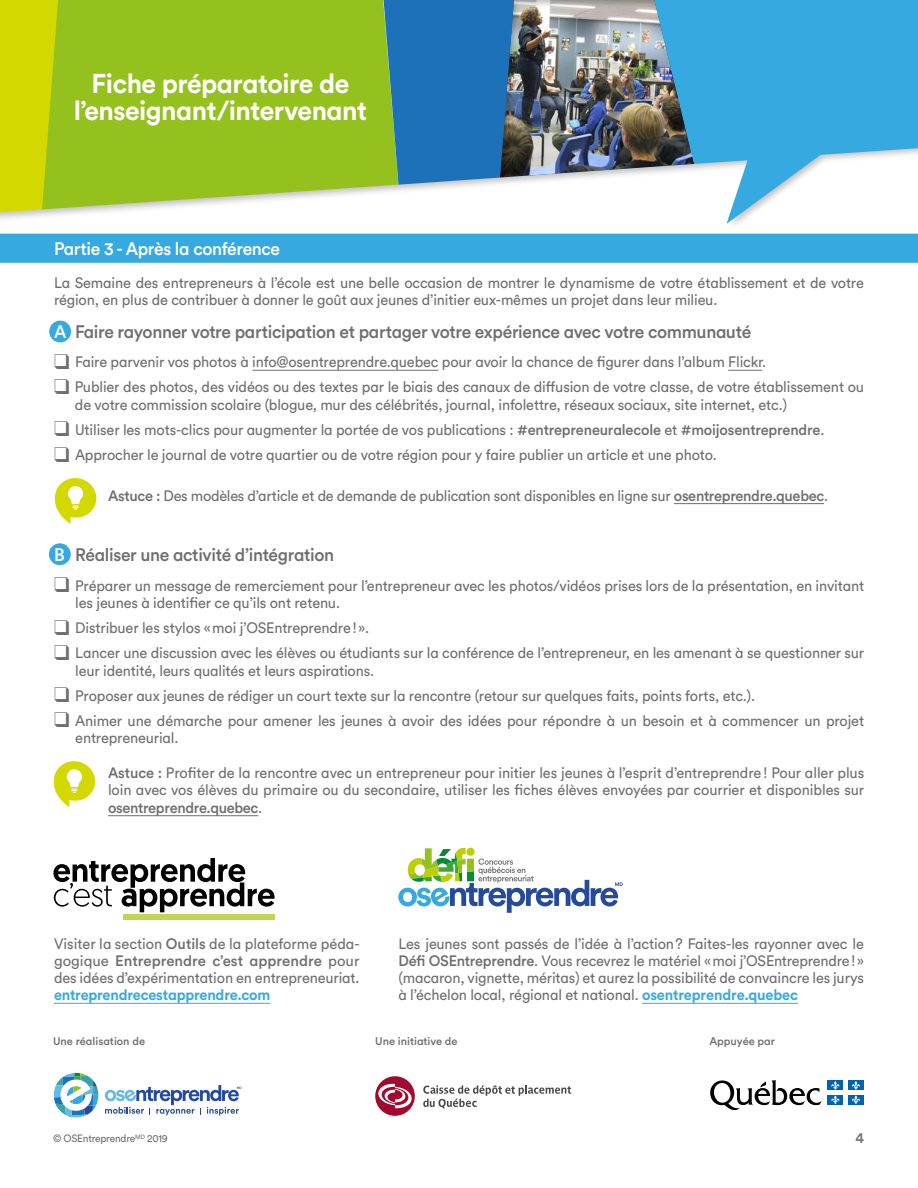
<style>
.page{position:relative;width:918px;height:1188px;background:#fff}
.page>*{position:absolute;margin:0;border:0;box-sizing:border-box;transform-origin:0 0}
.t1{font:700 27px/27px "Circular CM";letter-spacing:-.02em;color:#fff;text-align:center}
.t2{font:500 18px "Circular CM";letter-spacing:-.02em;color:#706f6f}
.t3{font:500 18px "Circular CM";letter-spacing:-.02em;color:#fff}
.t4{font:15px/17.2px "Circular CM";letter-spacing:-.01em;color:#706f6f}
.t5{font:700 15px "Circular CM";letter-spacing:-.015em;color:#36a9e1}
.t6{font:500 15px "Circular CM";color:#706f6f}
.t7{font:500 11.1px "Circular CM";color:#706f6f}
.t8{font:10.5px "Circular CM";letter-spacing:-.02em;color:#706f6f}
.s1{color:#fff}
.s2{font-weight:500}
.s3{font-weight:700;color:#36a9e1}
</style>
<div class="page">
<svg style="left:54px;top:1073px;width:44px;height:44px"></svg>
<svg style="left:105px;top:1085px;width:136px;height:30px"></svg>
<svg style="left:375px;top:1076px;width:40px;height:40px"></svg>
<svg style="left:423px;top:1085px;width:148px;height:24px"></svg>
<svg style="left:710px;top:1080px;width:112px;height:30px"></svg>
<div style="left:827px;top:1080px;width:16px;height:10px;background:#0063af"></div>
<div style="left:848px;top:1080px;width:16px;height:10px;background:#0063af"></div>
<div style="left:827px;top:1095px;width:16px;height:10px;background:#0063af"></div>
<svg style="left:831px;top:1081px;width:9px;height:23px"></svg>
<div style="left:848px;top:1095px;width:16px;height:10px;background:#0063af"></div>
<svg style="left:852px;top:1081px;width:8px;height:23px"></svg>
<div style="left:58px;top:0;width:341px;height:210px;background:#95c11f"></div>
<svg style="left:384px;top:0;width:183px;height:185px;background:#2d7baf"></svg>
<svg style="left:707px;top:0;width:211px;height:224px;fill:#36a9e1"></svg>
<div style="left:486px;top:0;width:221px;height:179px;background:#000;opacity:.25"></div>
<svg style="left:0;top:0;width:58px;height:212px;background:#cad405"></svg>
<div style="left:49px;top:321px;width:22px;height:21px;background:#36a9e1;border-radius:50%"></div>
<div style="left:0;top:234px;width:918px;height:29px;background:#36a9e1"></div>
<hr style="left:252px;top:370px;width:186px;height:1px;background:#706f6f">
<hr style="left:728px;top:370px;width:34px;height:1px;background:#706f6f">
<hr style="left:674px;top:503px;width:150px;height:1px;background:#706f6f">
<div style="left:49px;top:543px;width:22px;height:22px;background:#36a9e1;border-radius:50%"></div>
<hr style="left:108px;top:815px;width:150px;height:1px;background:#706f6f">
<svg style="left:398px;top:848px;width:225px;height:65px"></svg>
<div style="left:123px;top:915px;width:152px;height:5px;background:#c2d452"></div>
<svg style="left:53px;top:858px;width:222px;height:54px"></svg>
<hr style="left:642px;top:1003px;width:156px;height:1px;background:#36a9e1">
<hr style="left:54px;top:1003px;width:216px;height:1px;background:#36a9e1">
<svg style="left:54px;top:478px;width:43px;height:46px"></svg>
<svg style="left:53px;top:761px;width:43px;height:46px"></svg>
<h1 class="t1" style="left:74px;top:69px;width:295px">Fiche préparatoire de l’enseignant/intervenant</h1>
<p class="t3" style="left:54px;top:237px;width:228px">Partie 3 - Après la conférence</p>
<p class="t4" style="left:54px;top:273px;width:811px">La Semaine des entrepreneurs à l’école est une belle occasion de montrer le dynamisme de votre établissement et de votre région, en plus de contribuer à donner le goût aux jeunes d’initier eux-mêmes un projet dans leur milieu.</p>
<p class="t2" style="left:54px;top:320px;width:699px"><span class="s1">A</span> Faire rayonner votre participation et partager votre expérience avec votre communauté</p>
<p class="t4" style="left:54px;top:353px;width:714px">❑ Faire parvenir vos photos à info@osentreprendre.quebec pour avoir la chance de figurer dans l’album Flickr.</p>
<p class="t4" style="left:75px;top:378px;width:791px;text-indent:-21px">❑ Publier des photos, des vidéos ou des textes par le biais des canaux de diffusion de votre classe, de votre établissement ou de votre commission scolaire (blogue, mur des célébrités, journal, infolettre, réseaux sociaux, site internet, etc.)</p>
<p class="t4" style="left:54px;top:421px;width:772px">❑ Utiliser les mots-clics pour augmenter la portée de vos publications : <span class="s2">#entrepreneuralecole</span> et <span class="s2">#moijosentreprendre</span>.</p>
<p class="t4" style="left:54px;top:446px;width:664px">❑ Approcher le journal de votre quartier ou de votre région pour y faire publier un article et une photo.</p>
<p class="t4" style="left:108px;top:487px;width:722px"><span class="s2">Astuce :</span> Des modèles d’article et de demande de publication sont disponibles en ligne sur <span class="s2">osentreprendre.quebec</span>.</p>
<p class="t2" style="left:54px;top:543px;width:282px"><span class="s1">B</span> Réaliser une activité d’intégration</p>
<p class="t4" style="left:75px;top:577px;width:791px;text-indent:-21px">❑ Préparer un message de remerciement pour l’entrepreneur avec les photos/vidéos prises lors de la présentation, en invitant les jeunes à identifier ce qu’ils ont retenu.</p>
<p class="t4" style="left:54px;top:619px;width:316px">❑ Distribuer les stylos «moi j’OSEntreprendre!».</p>
<p class="t4" style="left:75px;top:644px;width:791px;text-indent:-21px">❑ Lancer une discussion avec les élèves ou étudiants sur la conférence de l’entrepreneur, en les amenant à se questionner sur leur identité, leurs qualités et leurs aspirations.</p>
<p class="t4" style="left:54px;top:687px;width:702px">❑ Proposer aux jeunes de rédiger un court texte sur la rencontre (retour sur quelques faits, points forts, etc.).</p>
<p class="t4" style="left:75px;top:712px;width:790px;text-indent:-21px">❑ Animer une démarche pour amener les jeunes à avoir des idées pour répondre à un besoin et à commencer un projet entrepreneurial.</p>
<p class="t4" style="left:108px;top:764px;width:758px;text-align:justify"><span class="s2">Astuce :</span> Profiter de la rencontre avec un entrepreneur pour initier les jeunes à l’esprit d’entreprendre! Pour aller plus loin avec vos élèves du primaire ou du secondaire, utiliser les fiches élèves envoyées par courrier et disponibles sur <span class="s2">osentreprendre.quebec</span>.</p>
<p class="t4" style="left:54px;top:935px;width:307px;text-align:justify">Visiter la section <span class="s2">Outils</span> de la plateforme péda&shy;gogique <span class="s2">Entreprendre c’est apprendre</span> pour des idées d’expérimentation en entrepreneuriat.</p>
<p class="t5" style="left:54px;top:985px;width:218px">entreprendrecestapprendre.com</p>
<p class="t4" style="left:398px;top:935px;width:467px;text-align:justify">Les jeunes sont passés de l’idée à l’action? Faites-les rayonner avec le <span class="s2">Défi OSEntreprendre</span>. Vous recevrez le matériel «moi j’OSEntreprendre!» (macaron, vignette, méritas) et aurez la possibilité de convaincre les jurys à l’échelon local, régional et national. <span class="s3">osentreprendre.quebec</span></p>
<p class="t7" style="left:53px;top:1034px;width:93px">Une réalisation de</p>
<p class="t7" style="left:375px;top:1034px;width:84px">Une initiative de</p>
<p class="t7" style="left:709px;top:1034px;width:67px">Appuyée par</p>
<p class="t8" style="left:53px;top:1132px;width:116px">© OSEntreprendre<sup>MD</sup> 2019</p>
<p class="t6" style="left:855px;top:1129px;width:10px">4</p>
</div>
